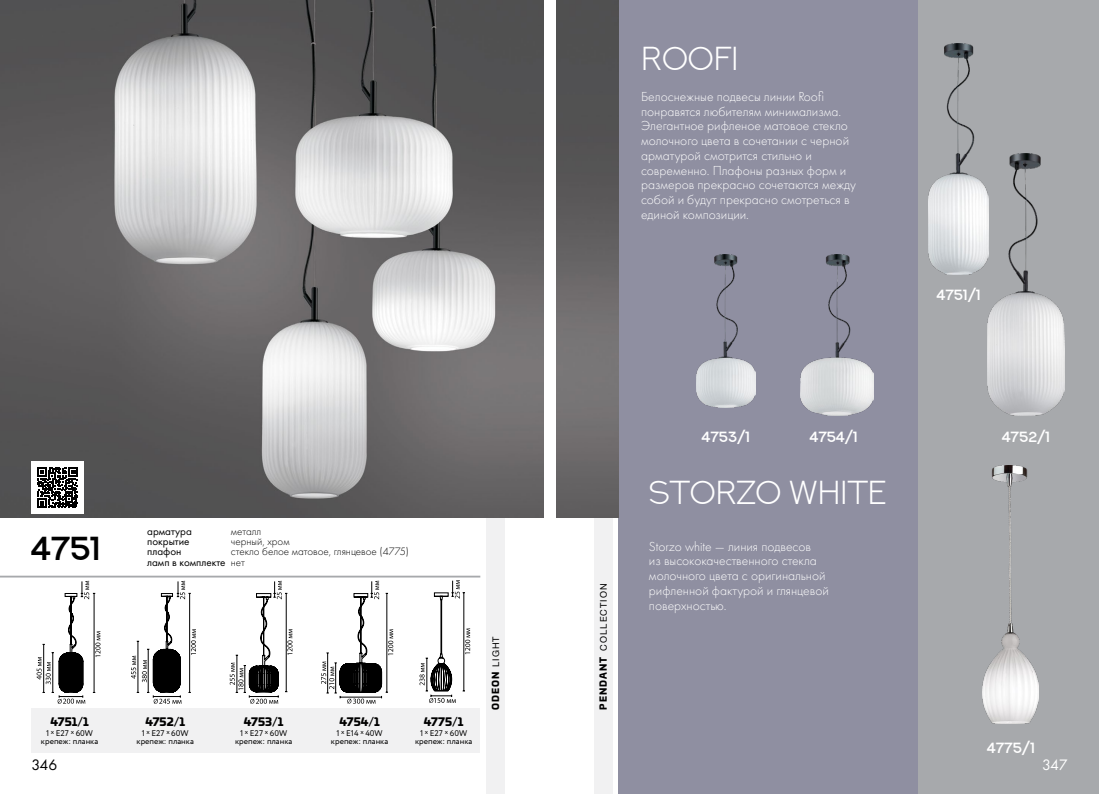
<style>
.page{position:relative;width:1099px;height:794px;background:#fff}
.page>*{position:absolute;margin:0;border:0;box-sizing:border-box;transform-origin:0 0}
.Head_09{font:300 33.25px "NEXTART";color:#fff}
.Head_09_Black_Цифра{font:600 33.25px "NEXTART";color:#000}
.t1{font:15.62px "Futura PT";color:#000}
.KT{font:15.62px "Futura PT";color:#fff}
.артикул_white_S{font:600 14.75px "NEXTART";color:#fff}
.body_text{font:300 13.62px/14.8px "Futura PT";color:#fff}
.Инф_блок_2_black{font:300 11.12px "Futura PT";color:#000}
.Инф_блок_2_black-2{font:11.12px "Futura PT";color:#000}
.ar_param{font:900 11.12px "Univia Pro";color:#000}
.KT_collection{font:9.25px "Helvetica Neue Cyr";letter-spacing:.115em;color:#000}
.t2{font:900 9.25px "Univia Pro";letter-spacing:.11em;color:#000}
.Parametry{font:8.25px "Circe";color:#000}
.s1{font-weight:300}
.s2{font-family:"Helvetica Neue Cyr";font-weight:400}
.s3{font-family:"Univia Pro";font-weight:900}
</style>
<div class="page">
<div style="left:31px;top:708px;width:449px;height:45px;background:#f1f1f2"></div>
<div style="left:486px;top:517px;width:19px;height:277px;background:#f1f1f2"></div>
<div style="left:594px;top:517px;width:18px;height:277px;background:#f1f1f2"></div>
<div style="left:917px;top:0;width:181px;height:794px;background:#a7a9ac"></div>
<div style="left:618px;top:0;width:299px;height:794px;background:#8f8fa1"></div>
<img style="left:928px;top:44px;width:59px;height:230px">
<img style="left:696px;top:254px;width:60px;height:153px">
<img style="left:800px;top:254px;width:73px;height:161px">
<img style="left:987px;top:154px;width:77px;height:261px">
<img style="left:982px;top:465px;width:56px;height:259px">
<img style="left:0;top:0;width:618px;height:517px">
<svg style="left:37px;top:581px;width:63px;height:123px"></svg>
<svg style="left:131px;top:581px;width:65px;height:123px"></svg>
<svg style="left:230px;top:581px;width:62px;height:123px"></svg>
<svg style="left:321px;top:581px;width:72px;height:122px"></svg>
<svg style="left:419px;top:580px;width:51px;height:123px"></svg>
<hr style="left:0;top:575px;width:480px;height:2px;background:#a7a9ac">
<div style="left:544px;top:0;width:11px;height:794px;background:#fff"></div>
<div style="left:31px;top:461px;width:53px;height:52px;background:#fff"></div>
<svg style="left:37px;top:467px;width:41px;height:41px"></svg>
<p class="Head_09_Black_Цифра" style="left:31px;top:530px;width:71px">4751</p>
<p class="ar_param" style="left:50px;top:712px;width:40px">4751/1</p>
<p class="Parametry" style="left:46px;top:727px;width:48px">1 <sup>х</sup> E27 <sup>х</sup> 60W</p>
<p class="Parametry" style="left:41px;top:736px;width:59px">крепеж: планка</p>
<p class="Инф_блок_2_black-2" style="left:147px;top:525px;width:46px">арматура</p>
<p class="Инф_блок_2_black" style="left:231px;top:525px;width:32px">металл</p>
<p class="Инф_блок_2_black-2" style="left:147px;top:535px;width:44px">покрытие</p>
<p class="Инф_блок_2_black" style="left:231px;top:535px;width:60px">черный, хром</p>
<p class="Инф_блок_2_black-2" style="left:147px;top:545px;width:36px">плафон</p>
<p class="Инф_блок_2_black" style="left:231px;top:545px;width:179px">стекло белое матовое, глянцевое (4775)</p>
<p class="Инф_блок_2_black-2" style="left:147px;top:555px;width:99px">ламп в комплекте <span class="s1">нет</span></p>
<p class="ar_param" style="left:145px;top:712px;width:41px">4752/1</p>
<p class="Parametry" style="left:142px;top:727px;width:48px">1 <sup>х</sup> E27 <sup>х</sup> 60W</p>
<p class="Parametry" style="left:136px;top:736px;width:59px">крепеж: планка</p>
<p class="ar_param" style="left:244px;top:712px;width:41px">4753/1</p>
<p class="Parametry" style="left:240px;top:727px;width:48px">1 <sup>х</sup> E27 <sup>х</sup> 60W</p>
<p class="Parametry" style="left:235px;top:736px;width:59px">крепеж: планка</p>
<p class="ar_param" style="left:339px;top:712px;width:42px">4754/1</p>
<p class="Parametry" style="left:336px;top:727px;width:48px">1 <sup>х</sup> E14 <sup>х</sup> 40W</p>
<p class="Parametry" style="left:331px;top:736px;width:59px">крепеж: планка</p>
<p class="ar_param" style="left:424px;top:712px;width:41px">4775/1</p>
<p class="Parametry" style="left:420px;top:727px;width:48px">1 <sup>х</sup> E27 <sup>х</sup> 60W</p>
<p class="Parametry" style="left:415px;top:736px;width:59px">крепеж: планка</p>
<p class="t2" style="left:488px;top:709px;width:75px;rotate:-90deg">ODEON <span class="s2">LIGHT</span></p>
<p class="Head_09" style="left:641px;top:41px;width:99px">ROOFI</p>
<p class="body_text" style="left:641px;top:89px;width:216px">Белоснежные подвесы линии Roofi понравятся любителям минимализма.<br>Элегантное рифленое матовое стекло молочного цвета в сочетании с черной арматурой смотрится стильно и современно. Плафоны разных форм и размеров прекрасно сочетаются между собой и будут прекрасно смотреться в единой композиции.</p>
<p class="артикул_white_S" style="left:936px;top:287px;width:46px">4751/1</p>
<p class="KT_collection" style="left:598px;top:709px;width:128px;rotate:-90deg"><span class="s3">PENDANT</span> COLLECTION</p>
<p class="артикул_white_S" style="left:702px;top:428px;width:50px">4753/1</p>
<p class="артикул_white_S" style="left:809px;top:428px;width:49px">4754/1</p>
<p class="артикул_white_S" style="left:1002px;top:428px;width:50px">4752/1</p>
<p class="Head_09" style="left:649px;top:475px;width:238px">STORZO WHITE</p>
<p class="body_text" style="left:649px;top:539px;width:181px">Storzo white — линия подвесов<br>из высококачественного стекла молочного цвета с оригинальной рифленной фактурой и глянцевой поверхностью.</p>
<p class="артикул_white_S" style="left:987px;top:739px;width:49px">4775/1</p>
<p class="t1" style="left:31px;top:755px;width:27px">346</p>
<p class="KT" style="left:1041px;top:755px;width:27px">347</p>
</div>
